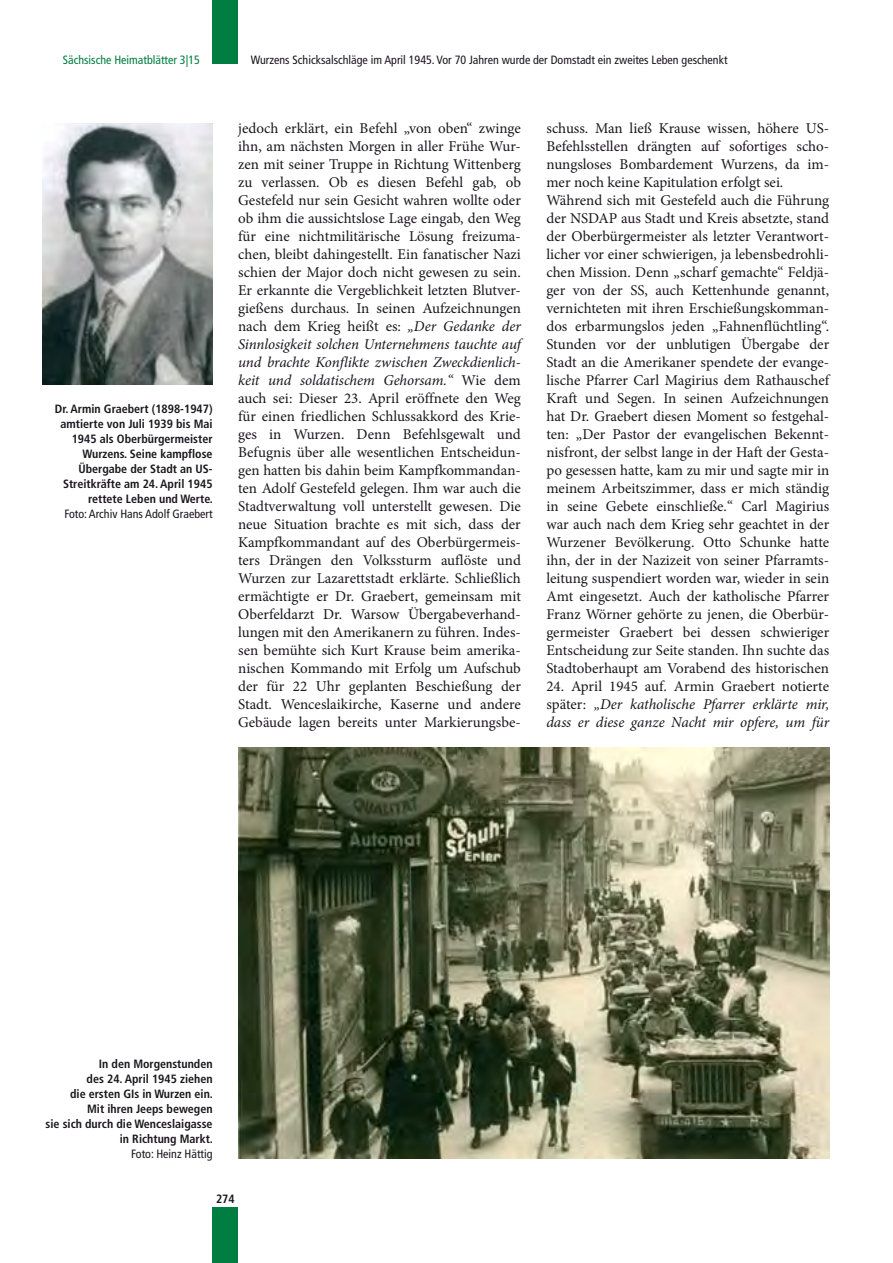
<style>
.page{position:relative;width:893px;height:1263px;background:#fff}
.page>*{position:absolute;margin:0;border:0;box-sizing:border-box;transform-origin:0 0}
.t1{font:15px/18px "Minion Pro";letter-spacing:-.005em;color:#1a171c;text-align:justify}
.t2{font:italic 15px/18px "Minion Pro";letter-spacing:-.01em;color:#1a171c;text-align:justify}
.t3{font:700 condensed 12px/15px "Frutiger LT Com";color:#1a171c;text-align:right}
.t4{font:condensed 12px "Frutiger LT Com";color:#1a171c}
.t5{font:condensed 12px "Frutiger LT Com";color:#007d40}
.s1{font-style:italic}
.s2{font-style:normal}
</style>
<div class="page">
<div style="left:213px;top:1207px;width:25px;height:56px;background:#007d40"></div>
<div style="left:213px;top:0;width:25px;height:64px;background:#007d40"></div>
<img style="left:43px;top:123px;width:170px;height:262px">
<img style="left:238px;top:748px;width:591px;height:411px">
<p class="t5" style="left:63px;top:53px;width:138px">Sächsische Heimatblätter 3|15</p>
<p class="t4" style="left:251px;top:53px;width:478px">Wurzens Schicksalschläge im April 1945. Vor 70 Jahren wurde der Domstadt ein zweites Leben geschenkt</p>
<p class="t3" style="left:55px;top:401px;width:160px">Dr. Armin Graebert (1898-1947) amtierte von Juli 1939 bis Mai<br>1945 als Oberbürgermeister<br>Wurzens. Seine kampflose<br>Übergabe der Stadt an US-<br>Streitkräfte am 24. April 1945 rettete Leben und Werte.</p>
<p class="t4" style="left:64px;top:507px;width:150px">Foto: Archiv Hans Adolf Graebert</p>
<p class="t1" style="left:238px;top:119px;width:284px">jedoch erklärt, ein Befehl „von oben“ zwinge ihn, am nächsten Morgen in aller Frühe Wur&shy;zen mit seiner Truppe in Richtung Wittenberg zu verlassen. Ob es diesen Befehl gab, ob Gestefeld nur sein Gesicht wahren wollte oder ob ihm die aussichtslose Lage eingab, den Weg für eine nichtmilitärische Lösung freizuma&shy;chen, bleibt dahingestellt. Ein fanatischer Nazi schien der Major doch nicht gewesen zu sein.<br>Er erkannte die Vergeblichkeit letzten Blutver&shy;gießens durchaus. In seinen Aufzeichnungen nach dem Krieg heißt es: <span class="s1">„Der Gedanke der Sinnlosigkeit solchen Unternehmens tauchte auf und brachte Konflikte zwischen Zweckdienlich&shy;keit und soldatischem Gehorsam.“</span> Wie dem auch sei: Dieser 23. April eröffnete den Weg für einen friedlichen Schlussakkord des Krie&shy;ges in Wurzen. Denn Befehlsgewalt und Befugnis über alle wesentlichen Entscheidun&shy;gen hatten bis dahin beim Kampfkommandan&shy;ten Adolf Gestefeld gelegen. Ihm war auch die Stadtverwaltung voll unterstellt gewesen. Die neue Situation brachte es mit sich, dass der Kampfkommandant auf des Oberbürgermeis&shy;ters Drängen den Volkssturm auflöste und Wurzen zur Lazarettstadt erklärte. Schließlich ermächtigte er Dr. Graebert, gemeinsam mit Oberfeldarzt Dr. Warsow Übergabeverhand&shy;lungen mit den Amerikanern zu führen. Indes&shy;sen bemühte sich Kurt Krause beim amerika&shy;nischen Kommando mit Erfolg um Aufschub der für 22 Uhr geplanten Beschießung der Stadt. Wenceslaikirche, Kaserne und andere Gebäude lagen bereits unter Markierungsbe-</p>
<p class="t1" style="left:546px;top:119px;width:284px;text-align:left">schuss. Man ließ Krause wissen, höhere US-Befehlsstellen drängten auf sofortiges scho&shy;nungsloses Bombardement Wurzens, da im&shy;mer noch keine Kapitulation erfolgt sei.<br>Während sich mit Gestefeld auch die Führung der NSDAP aus Stadt und Kreis absetzte, stand der Oberbürgermeister als letzter Verantwort&shy;licher vor einer schwierigen, ja lebensbedrohli&shy;chen Mission. Denn „scharf gemachte“ Feldjä&shy;ger von der SS, auch Kettenhunde genannt, vernichteten mit ihren Erschießungskomman&shy;dos erbarmungslos jeden „Fahnenflüchtling“.<br>Stunden vor der unblutigen Übergabe der Stadt an die Amerikaner spendete der evange&shy;lische Pfarrer Carl Magirius dem Rathauschef Kraft und Segen. In seinen Aufzeichnungen hat Dr. Graebert diesen Moment so festgehal&shy;ten: „Der Pastor der evangelischen Bekennt&shy;nisfront, der selbst lange in der Haft der Gesta&shy;po gesessen hatte, kam zu mir und sagte mir in meinem Arbeitszimmer, dass er mich ständig in seine Gebete einschließe.“ Carl Magirius war auch nach dem Krieg sehr geachtet in der Wurzener Bevölkerung. Otto Schunke hatte ihn, der in der Nazizeit von seiner Pfarramts&shy;leitung suspendiert worden war, wieder in sein Amt eingesetzt. Auch der katholische Pfarrer Franz Wörner gehörte zu jenen, die Oberbür&shy;germeister Graebert bei dessen schwieriger Entscheidung zur Seite standen. Ihn suchte das Stadtoberhaupt am Vorabend des historischen</p>
<p class="t2" style="left:546px;top:677px;width:284px"><span class="s2">24. April 1945 auf. Armin Graebert notierte später:</span> „Der katholische Pfarrer erklärte mir, dass er diese ganze Nacht mir opfere, um für</p>
<p class="t3" style="left:46px;top:1056px;width:169px">In den Morgenstunden<br>des 24. April 1945 ziehen<br>die ersten GIs in Wurzen ein.<br>Mit ihren Jeeps bewegen<br>sie sich durch die Wenceslaigasse in Richtung Markt.</p>
<p class="t4" style="left:131px;top:1147px;width:83px">Foto: Heinz Hättig</p>
<p class="t3" style="left:216px;top:1191px;width:20px">274</p>
</div>
